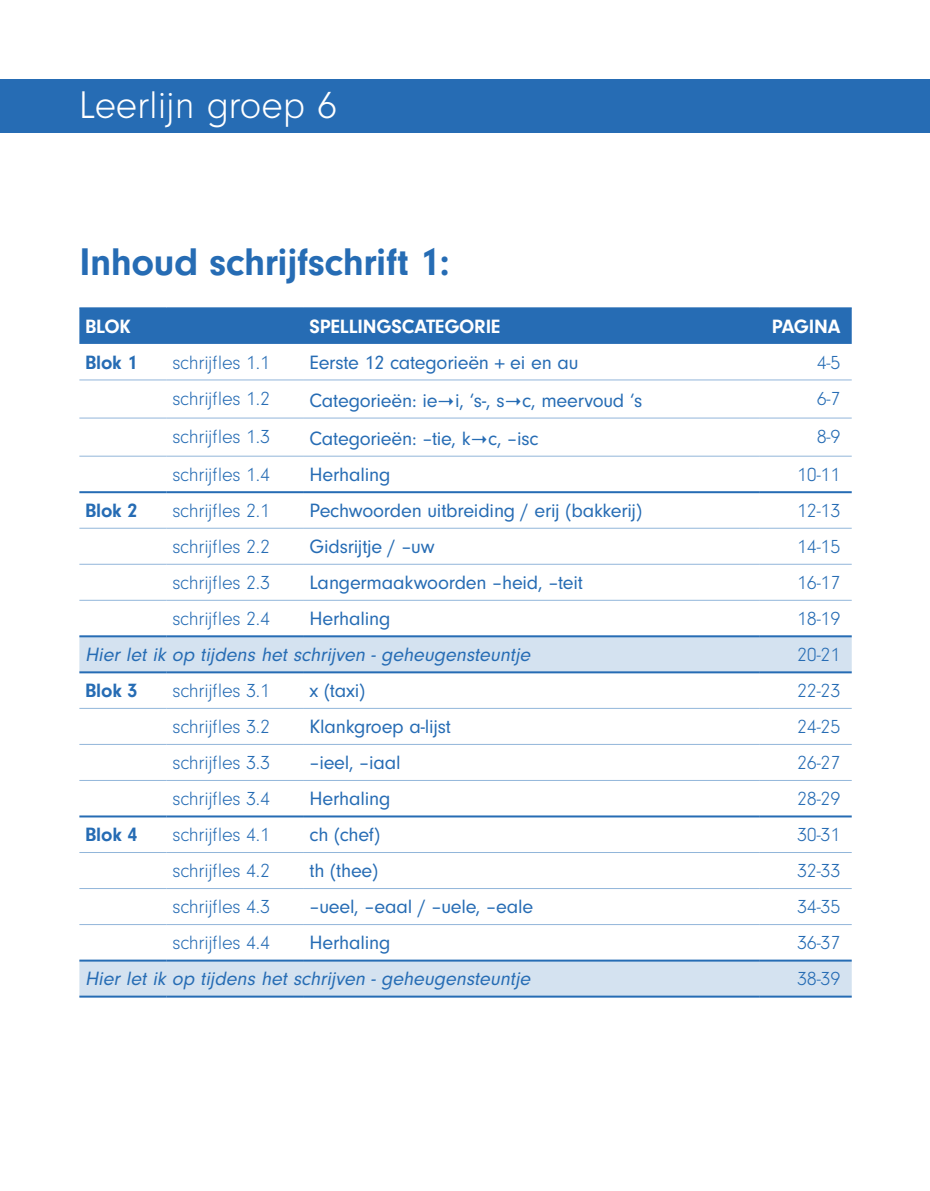
<style>
.page{position:relative;width:930px;height:1191px;background:#fff}
.page>*{position:absolute;margin:0;border:0;box-sizing:border-box;transform-origin:0 0}
.t1{font:700 40px "Neuzeit Gro";letter-spacing:-.01em;color:#266cb4}
.t2{font:300 40px "Neuzeit Gro";color:#fff}
.t3{font:300 20px "Neuzeit Gro";letter-spacing:-.01em;color:#266cb4}
.t4{font:20px "Neuzeit Gro";letter-spacing:-.01em;color:#266cb4}
.t5{font:italic 20px "Neuzeit Gro";color:#266cb4}
.t6{font:700 20px "Neuzeit Gro";letter-spacing:-.01em;color:#fff}
.t7{font:700 20px "Neuzeit Gro";letter-spacing:-.01em;color:#266cb4}
.s1{font-weight:700}
</style>
<div class="page">
<div style="left:0;top:79px;width:930px;height:54px;background:#266cb4"></div>
<div style="left:79px;top:308px;width:773px;height:36px;background:#266cb4"></div>
<svg style="left:79px;top:637px;width:773px;height:358px"></svg>
<hr style="left:79px;top:379px;width:88px;height:1px;background:#92b6da">
<hr style="left:167px;top:379px;width:137px;height:1px;background:#92b6da">
<hr style="left:304px;top:379px;width:456px;height:1px;background:#92b6da">
<hr style="left:760px;top:379px;width:92px;height:1px;background:#92b6da">
<hr style="left:79px;top:417px;width:88px;height:1px;background:#92b6da">
<hr style="left:167px;top:417px;width:137px;height:1px;background:#92b6da">
<hr style="left:304px;top:417px;width:456px;height:1px;background:#92b6da">
<hr style="left:760px;top:417px;width:92px;height:1px;background:#92b6da">
<hr style="left:79px;top:456px;width:88px;height:1px;background:#92b6da">
<hr style="left:167px;top:456px;width:137px;height:1px;background:#92b6da">
<hr style="left:304px;top:456px;width:456px;height:1px;background:#92b6da">
<hr style="left:760px;top:456px;width:92px;height:1px;background:#92b6da">
<hr style="left:79px;top:528px;width:88px;height:1px;background:#92b6da">
<hr style="left:167px;top:528px;width:137px;height:1px;background:#92b6da">
<hr style="left:304px;top:528px;width:456px;height:1px;background:#92b6da">
<hr style="left:760px;top:528px;width:92px;height:1px;background:#92b6da">
<hr style="left:79px;top:564px;width:88px;height:1px;background:#92b6da">
<hr style="left:167px;top:564px;width:137px;height:1px;background:#92b6da">
<hr style="left:304px;top:564px;width:456px;height:1px;background:#92b6da">
<hr style="left:760px;top:564px;width:92px;height:1px;background:#92b6da">
<hr style="left:79px;top:600px;width:88px;height:1px;background:#92b6da">
<hr style="left:167px;top:600px;width:137px;height:1px;background:#92b6da">
<hr style="left:304px;top:600px;width:456px;height:1px;background:#92b6da">
<hr style="left:760px;top:600px;width:92px;height:1px;background:#92b6da">
<hr style="left:79px;top:708px;width:88px;height:1px;background:#92b6da">
<hr style="left:167px;top:708px;width:137px;height:1px;background:#92b6da">
<hr style="left:304px;top:708px;width:456px;height:1px;background:#92b6da">
<hr style="left:760px;top:708px;width:92px;height:1px;background:#92b6da">
<hr style="left:79px;top:744px;width:88px;height:1px;background:#92b6da">
<hr style="left:167px;top:744px;width:137px;height:1px;background:#92b6da">
<hr style="left:304px;top:744px;width:456px;height:1px;background:#92b6da">
<hr style="left:760px;top:744px;width:92px;height:1px;background:#92b6da">
<hr style="left:79px;top:780px;width:88px;height:1px;background:#92b6da">
<hr style="left:167px;top:780px;width:137px;height:1px;background:#92b6da">
<hr style="left:304px;top:780px;width:456px;height:1px;background:#92b6da">
<hr style="left:760px;top:780px;width:92px;height:1px;background:#92b6da">
<hr style="left:79px;top:852px;width:88px;height:1px;background:#92b6da">
<hr style="left:167px;top:852px;width:137px;height:1px;background:#92b6da">
<hr style="left:304px;top:852px;width:456px;height:1px;background:#92b6da">
<hr style="left:760px;top:852px;width:92px;height:1px;background:#92b6da">
<hr style="left:79px;top:888px;width:88px;height:1px;background:#92b6da">
<hr style="left:167px;top:888px;width:137px;height:1px;background:#92b6da">
<hr style="left:304px;top:888px;width:456px;height:1px;background:#92b6da">
<hr style="left:760px;top:888px;width:92px;height:1px;background:#92b6da">
<hr style="left:79px;top:924px;width:88px;height:1px;background:#92b6da">
<hr style="left:167px;top:924px;width:137px;height:1px;background:#92b6da">
<hr style="left:304px;top:924px;width:456px;height:1px;background:#92b6da">
<hr style="left:760px;top:924px;width:92px;height:1px;background:#92b6da">
<hr style="left:79px;top:491px;width:88px;height:2px;background:#266cb4">
<hr style="left:167px;top:491px;width:137px;height:2px;background:#266cb4">
<hr style="left:304px;top:491px;width:456px;height:2px;background:#266cb4">
<hr style="left:760px;top:491px;width:92px;height:2px;background:#266cb4">
<hr style="left:79px;top:635px;width:88px;height:2px;background:#266cb4">
<hr style="left:167px;top:635px;width:137px;height:2px;background:#266cb4">
<hr style="left:304px;top:635px;width:456px;height:2px;background:#266cb4">
<hr style="left:760px;top:635px;width:92px;height:2px;background:#266cb4">
<hr style="left:79px;top:671px;width:88px;height:2px;background:#266cb4">
<hr style="left:167px;top:671px;width:137px;height:2px;background:#266cb4">
<hr style="left:304px;top:671px;width:456px;height:2px;background:#266cb4">
<hr style="left:760px;top:671px;width:92px;height:2px;background:#266cb4">
<hr style="left:79px;top:815px;width:88px;height:2px;background:#266cb4">
<hr style="left:167px;top:815px;width:137px;height:2px;background:#266cb4">
<hr style="left:304px;top:815px;width:456px;height:2px;background:#266cb4">
<hr style="left:760px;top:815px;width:92px;height:2px;background:#266cb4">
<hr style="left:79px;top:959px;width:88px;height:2px;background:#266cb4">
<hr style="left:167px;top:959px;width:137px;height:2px;background:#266cb4">
<hr style="left:304px;top:959px;width:456px;height:2px;background:#266cb4">
<hr style="left:760px;top:959px;width:92px;height:2px;background:#266cb4">
<hr style="left:79px;top:995px;width:88px;height:2px;background:#266cb4">
<hr style="left:167px;top:995px;width:137px;height:2px;background:#266cb4">
<hr style="left:304px;top:995px;width:456px;height:2px;background:#266cb4">
<hr style="left:760px;top:995px;width:92px;height:2px;background:#266cb4">
<hr style="left:79px;top:307px;width:88px;height:1px;background:#266cb4">
<hr style="left:167px;top:307px;width:137px;height:1px;background:#266cb4">
<hr style="left:304px;top:307px;width:456px;height:1px;background:#266cb4">
<hr style="left:760px;top:307px;width:92px;height:1px;background:#266cb4">
<h1 class="t2" style="left:79px;top:84px;width:260px">Leerlijn groep 6</h1>
<h1 class="t1" style="left:79px;top:239px;width:372px">Inhoud schrijfschrift 1:</h1>
<p class="t6" style="left:85px;top:315px;width:47px">BLOK</p>
<p class="t6" style="left:310px;top:315px;width:192px">SPELLINGSCATEGORIE</p>
<p class="t6" style="left:772px;top:315px;width:70px">PAGINA</p>
<p class="t7" style="left:85px;top:351px;width:54px">Blok 1</p>
<p class="t3" style="left:172px;top:351px;width:99px">schrijfles 1.1</p>
<p class="t4" style="left:310px;top:351px;width:270px">Eerste 12 categorieën <span class="s1">+</span> ei en au</p>
<p class="t3" style="left:817px;top:351px;width:25px">4-5</p>
<p class="t3" style="left:172px;top:387px;width:99px">schrijfles 1.2</p>
<p class="t4" style="left:310px;top:389px;width:334px">Categorieën: ie i, ‘s-, s c, meervoud ‘s</p>
<p class="t3" style="left:817px;top:387px;width:25px">6-7</p>
<p class="t3" style="left:172px;top:425px;width:99px">schrijfles 1.3</p>
<p class="t4" style="left:310px;top:427px;width:230px">Categorieën: –tie, k c, –isc</p>
<p class="t3" style="left:817px;top:425px;width:25px">8-9</p>
<p class="t3" style="left:172px;top:464px;width:99px">schrijfles 1.4</p>
<p class="t4" style="left:310px;top:463px;width:82px">Herhaling</p>
<p class="t3" style="left:797px;top:464px;width:45px">10-11</p>
<p class="t7" style="left:85px;top:499px;width:54px">Blok 2</p>
<p class="t3" style="left:172px;top:500px;width:99px">schrijfles 2.1</p>
<p class="t4" style="left:310px;top:499px;width:334px">Pechwoorden uitbreiding / erij (bakkerij)</p>
<p class="t3" style="left:797px;top:500px;width:45px">12-13</p>
<p class="t3" style="left:172px;top:536px;width:99px">schrijfles 2.2</p>
<p class="t4" style="left:310px;top:535px;width:127px">Gidsrijtje / –uw</p>
<p class="t3" style="left:797px;top:536px;width:45px">14-15</p>
<p class="t3" style="left:172px;top:572px;width:99px">schrijfles 2.3</p>
<p class="t4" style="left:310px;top:571px;width:275px">Langermaakwoorden –heid, –teit</p>
<p class="t3" style="left:797px;top:572px;width:45px">16-17</p>
<p class="t3" style="left:172px;top:608px;width:99px">schrijfles 2.4</p>
<p class="t4" style="left:310px;top:607px;width:82px">Herhaling</p>
<p class="t3" style="left:797px;top:608px;width:45px">18-19</p>
<p class="t5" style="left:85px;top:643px;width:451px">Hier let ik op tijdens het schrijven - geheugensteuntje</p>
<p class="t3" style="left:797px;top:644px;width:45px">20-21</p>
<p class="t7" style="left:85px;top:679px;width:54px">Blok 3</p>
<p class="t3" style="left:172px;top:680px;width:99px">schrijfles 3.1</p>
<p class="t4" style="left:310px;top:679px;width:57px">x (taxi)</p>
<p class="t3" style="left:797px;top:680px;width:45px">22-23</p>
<p class="t3" style="left:172px;top:716px;width:99px">schrijfles 3.2</p>
<p class="t4" style="left:310px;top:715px;width:143px">Klankgroep a-lijst</p>
<p class="t3" style="left:797px;top:716px;width:45px">24-25</p>
<p class="t3" style="left:172px;top:752px;width:99px">schrijfles 3.3</p>
<p class="t4" style="left:310px;top:751px;width:92px">–ieel, –iaal</p>
<p class="t3" style="left:797px;top:752px;width:45px">26-27</p>
<p class="t3" style="left:172px;top:788px;width:99px">schrijfles 3.4</p>
<p class="t4" style="left:310px;top:787px;width:82px">Herhaling</p>
<p class="t3" style="left:797px;top:788px;width:45px">28-29</p>
<p class="t7" style="left:85px;top:823px;width:54px">Blok 4</p>
<p class="t3" style="left:172px;top:824px;width:99px">schrijfles 4.1</p>
<p class="t4" style="left:310px;top:824px;width:72px">ch (chef)</p>
<p class="t3" style="left:797px;top:824px;width:45px">30-31</p>
<p class="t3" style="left:172px;top:860px;width:99px">schrijfles 4.2</p>
<p class="t4" style="left:310px;top:860px;width:70px">th (thee)</p>
<p class="t3" style="left:797px;top:860px;width:45px">32-33</p>
<p class="t3" style="left:172px;top:896px;width:99px">schrijfles 4.3</p>
<p class="t4" style="left:310px;top:896px;width:225px">–ueel, –eaal / –uele, –eale</p>
<p class="t3" style="left:797px;top:896px;width:45px">34-35</p>
<p class="t3" style="left:172px;top:932px;width:99px">schrijfles 4.4</p>
<p class="t4" style="left:310px;top:932px;width:82px">Herhaling</p>
<p class="t3" style="left:797px;top:932px;width:45px">36-37</p>
<p class="t5" style="left:85px;top:968px;width:451px">Hier let ik op tijdens het schrijven - geheugensteuntje</p>
<p class="t3" style="left:797px;top:968px;width:45px">38-39</p>
</div>
